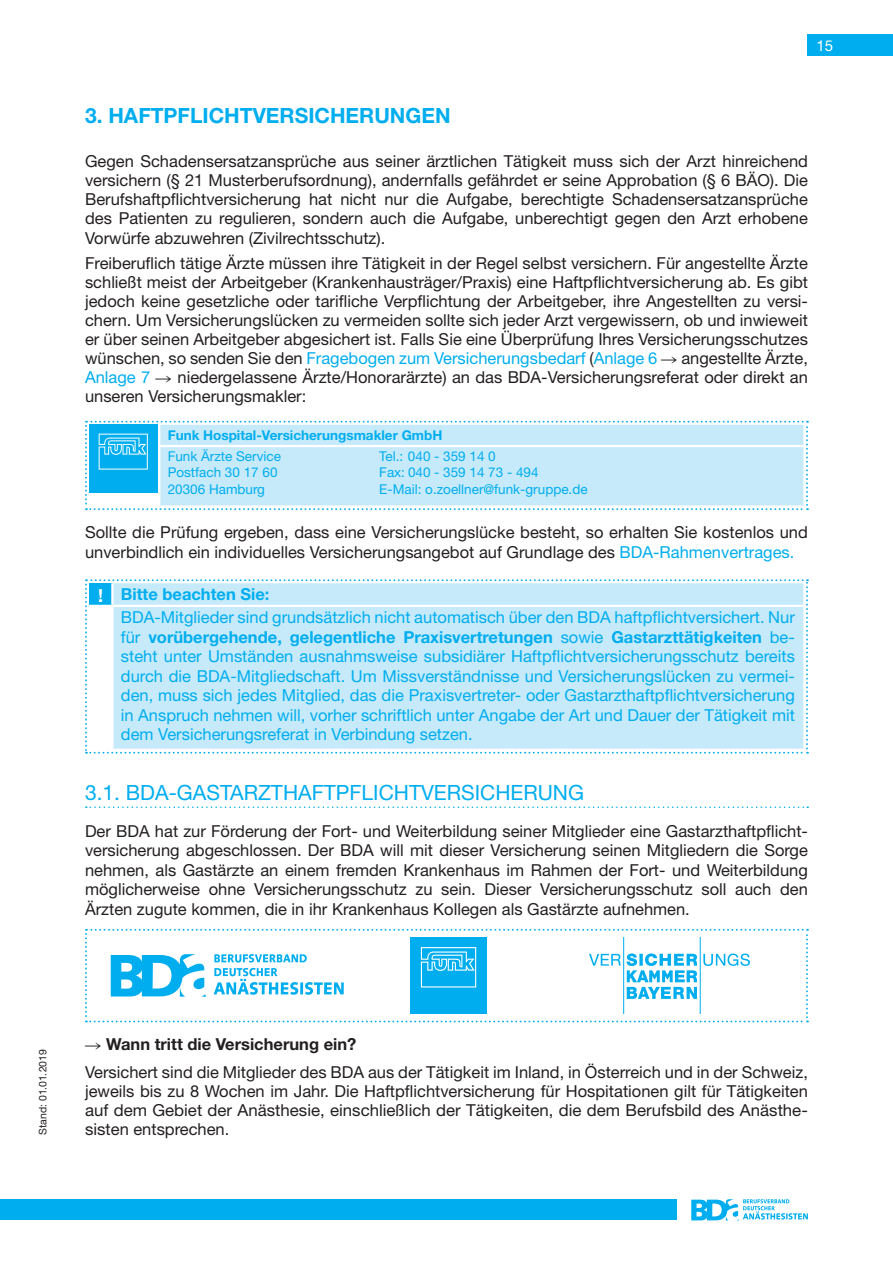
<style>
.page{position:relative;width:893px;height:1263px;background:#fff}
.page>*{position:absolute;margin:0;border:0;box-sizing:border-box;transform-origin:0 0}
.t1{font:21px "Helvetica Neue";color:#00aeef}
.t2{font:700 21px "Helvetica Neue";color:#00aeef}
.t3{font:16.5px/19px "Helvetica Neue";color:#231f20;text-align:justify}
.t4{font:16.5px/19.5px "Helvetica Neue";color:#00aeef}
.t5{font:15px "Helvetica Neue";color:#fff}
.t6{font:13.5px "Helvetica Neue";color:#00aeef}
.t7{font:700 13.5px "Helvetica Neue";color:#00aeef}
.t8{font:10.5px "Helvetica Neue";letter-spacing:.005em;color:#231f20}
.s1{color:#00aeef}
.s2{font-family:"European Pi Four"}
.s3{font-weight:700;font-size:18px;color:#fff}
.s4{font-weight:700}
</style>
<div class="page">
<svg style="left:691px;top:1199px;width:117px;height:21px"></svg>
<div style="left:0;top:1199px;width:676px;height:21px;background:#00aeef"></div>
<div style="left:808px;top:34px;width:85px;height:21px;background:#00aeef"></div>
<svg style="left:86px;top:806px;width:722px;height:2px"></svg>
<svg style="left:85px;top:421px;width:723px;height:89px;background:#bde7f9"></svg>
<svg style="left:85px;top:579px;width:723px;height:175px;background:#c9ebfa"></svg>
<svg style="left:85px;top:929px;width:723px;height:93px"></svg>
<p class="t5" style="left:816px;top:36px;width:18px">15</p>
<p class="t2" style="left:85px;top:102px;width:367px">3. HAFTPFLICHTVERSICHERUNGEN</p>
<p class="t3" style="left:85px;top:152px;width:724px">Gegen Schadensersatzansprüche aus seiner ärztlichen Tätigkeit muss sich der Arzt hinreichend versichern (§ 21 Musterberufsordnung), andernfalls gefährdet er seine Approbation (§ 6 BÄO). Die Berufshaftpflichtversicherung hat nicht nur die Aufgabe, berechtigte Schadensersatzansprüche des Patienten zu regulieren, sondern auch die Aufgabe, unberechtigt gegen den Arzt erhobene Vorwürfe abzuwehren (Zivilrechtsschutz).</p>
<p class="t3" style="left:85px;top:253px;width:724px">Freiberuflich tätige Ärzte müssen ihre Tätigkeit in der Regel selbst versichern. Für angestellte Ärzte schließt meist der Arbeitgeber (Krankenhausträger/Praxis) eine Haftpflichtversicherung ab. Es gibt jedoch keine gesetzliche oder tarifliche Verpflichtung der Arbeitgeber, ihre Angestellten zu versi&shy;chern. Um Versicherungslücken zu vermeiden sollte sich jeder Arzt vergewissern, ob und inwieweit er über seinen Arbeitgeber abgesichert ist. Falls Sie eine Überprüfung Ihres Versicherungsschutzes wünschen, so senden Sie den <span class="s1">Fragebogen zum Versicherungsbedarf</span> (<span class="s1">Anlage 6</span> <span class="s2">R</span> angestellte Ärzte, <span class="s1">Anlage 7</span> <span class="s2">R</span> niedergelassene Ärzte/Honorarärzte) an das BDA-Versicherungsreferat oder direkt an unseren Versicherungsmakler:</p>
<p class="t7" style="left:168px;top:426px;width:276px">Funk Hospital-Versicherungsmakler GmbH</p>
<p class="t6" style="left:168px;top:448px;width:115px">Funk Ärzte Service</p>
<p class="t6" style="left:379px;top:448px;width:118px">Tel.: 040 - 359 14 0</p>
<p class="t6" style="left:168px;top:465px;width:111px">Postfach 30 17 60</p>
<p class="t6" style="left:379px;top:465px;width:161px">Fax: 040 - 359 14 73 - 494</p>
<p class="t6" style="left:168px;top:481px;width:99px">20306 Hamburg</p>
<p class="t6" style="left:379px;top:481px;width:210px">E-Mail: o.zoellner@funk-gruppe.de</p>
<p class="t3" style="left:85px;top:522px;width:724px;line-height:19.5px">Sollte die Prüfung ergeben, dass eine Versicherungslücke besteht, so erhalten Sie kostenlos und unverbindlich ein individuelles Versicherungsangebot auf Grundlage des <span class="s1">BDA-Rahmenvertrages.</span></p>
<p class="t4" style="left:121px;top:583px;width:675px;line-height:22.6px;text-indent:-23px"><span class="s3">!</span> <span class="s4">Bitte beachten Sie:<br></span>BDA-Mitglieder sind grundsätzlich nicht automatisch über den BDA haftpflichtversichert. Nur</p>
<p class="t4" style="left:121px;top:627px;width:675px;text-align:justify">für <span class="s4">vorübergehende, gelegentliche Praxisvertretungen</span> sowie <span class="s4">Gastarzttätigkeiten</span> be&shy;steht unter Umständen ausnahmsweise subsidiärer Haftpflichtversicherungsschutz bereits durch die BDA-Mitgliedschaft. Um Missverständnisse und Versicherungslücken zu vermei&shy;den, muss sich jedes Mitglied, das die Praxisvertreter- oder Gastarzthaftpflichtversicherung in Anspruch nehmen will, vorher schriftlich unter Angabe der Art und Dauer der Tätigkeit mit dem Versicherungsreferat in Verbindung setzen.</p>
<p class="t1" style="left:85px;top:780px;width:500px">3.1. BDA-GASTARZTHAFTPFLICHTVERSICHERUNG</p>
<p class="t3" style="left:85px;top:821px;width:724px;line-height:19.5px">Der BDA hat zur Förderung der Fort- und Weiterbildung seiner Mitglieder eine Gastarzthaftpflicht&shy;versicherung abgeschlossen. Der BDA will mit dieser Versicherung seinen Mitgliedern die Sorge nehmen, als Gastärzte an einem fremden Krankenhaus im Rahmen der Fort- und Weiterbildung möglicherweise ohne Versicherungsschutz zu sein. Dieser Versicherungsschutz soll auch den Ärzten zugute kommen, die in ihr Krankenhaus Kollegen als Gastärzte aufnehmen.</p>
<p class="t8" style="left:37px;top:1135px;width:87px;rotate:-90deg">Stand: 01.01.2019</p>
<p class="t3" style="left:85px;top:1030px;width:724px;line-height:27.6px"><span class="s2">R</span> <span class="s4">Wann tritt die Versicherung ein?<br></span>Versichert sind die Mitglieder des BDA aus der Tätigkeit im Inland, in Österreich und in der Schweiz,</p>
<p class="t3" style="left:85px;top:1081px;width:724px">jeweils bis zu 8 Wochen im Jahr. Die Haftpflichtversicherung für Hospitationen gilt für Tätigkeiten auf dem Gebiet der Anästhesie, einschließlich der Tätigkeiten, die dem Berufsbild des Anästhe&shy;sisten entsprechen.</p>
</div>
